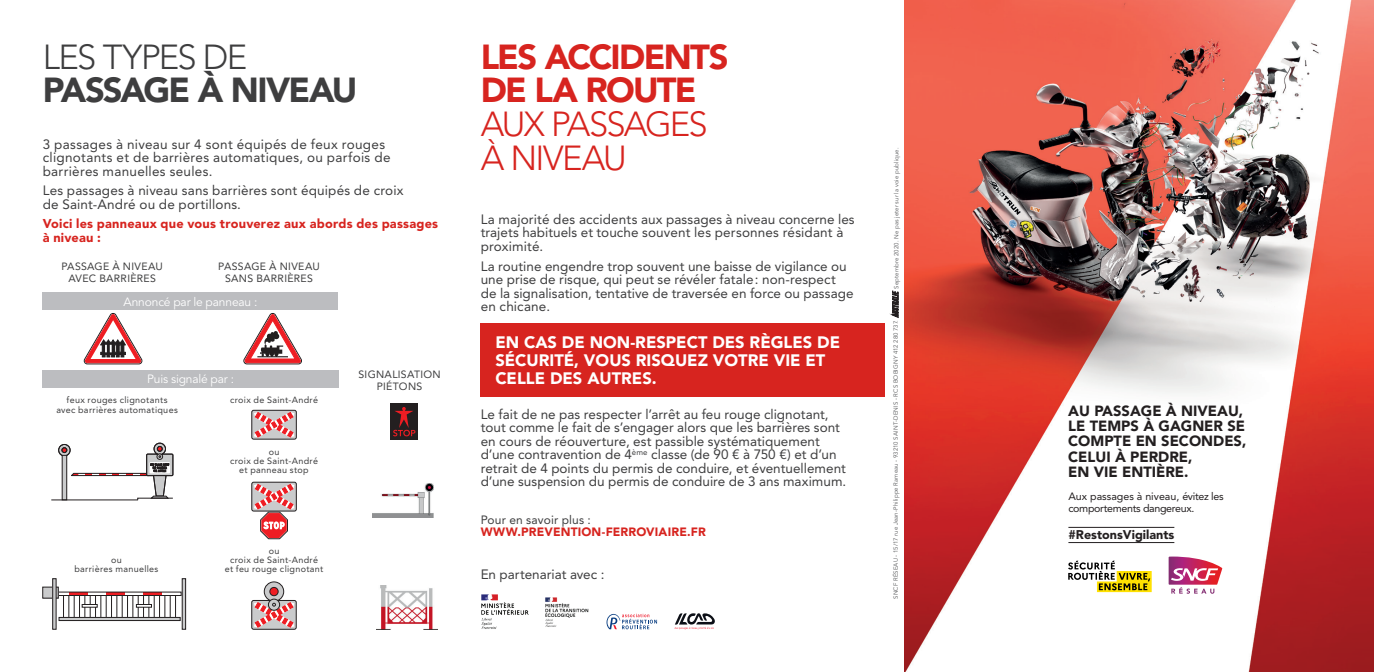
<style>
.page{position:relative;width:1374px;height:672px;background:#fff}
.page>*{position:absolute;margin:0;border:0;box-sizing:border-box;transform-origin:0 0}
.t1{font:900 34.5px/33.8px "Avenir LT Std";letter-spacing:-.05em;color:#d7241f}
.t2{font:300 34.5px/33.8px "Avenir LT Std";letter-spacing:-.05em;color:#d7241f}
.t3{font:900 34.5px "Avenir LT Std";letter-spacing:-.05em;color:#3e3e3f}
.t4{font:300 34.5px "Avenir LT Std";letter-spacing:-.045em;color:#3e3e3f}
.t5{font:900 16.5px/18px "Avenir LT Std";color:#fff}
.t6{font:900 14.7px/15.3px "Avenir LT Std";color:#231f20}
.t7{font:13.5px/13.5px "Avenir LT Std";letter-spacing:.005em;color:#3e3e3f}
.t8{font:900 12.75px/13.5px "Avenir LT Std";letter-spacing:.015em;color:#d7241f}
.t9{font:900 12.6px "Avenir LT Std";color:#231f20}
.t10{font:12px "Avenir LT Std";letter-spacing:-.01em;color:#fff}
.t11{font:900 12px "Avenir LT Std";letter-spacing:.015em;color:#d7241f}
.t12{font:12px "Avenir LT Std";letter-spacing:.015em;color:#3e3e3f}
.t13{font:10.65px/12px "Avenir LT Std";letter-spacing:-.03em;color:#231f20}
.t14{font:10.5px/12.6px "Avenir LT Std";letter-spacing:.03em;color:#3e3e3f;text-align:center}
.t15{font:9px/9px "Avenir LT Std";letter-spacing:.035em;color:#3e3e3f;text-align:center}
.t16{font:6px "Avenir LT Std";letter-spacing:.02em;color:#57585a}
</style>
<div class="page">
<img style="left:904px;top:0;width:469px;height:672px">
<div style="left:252px;top:410px;width:44px;height:29px;background:#cacbcc;border-radius:2px"></div>
<div style="left:251px;top:410px;width:45px;height:29px;border:1px solid #231f20;border-radius:2px"></div>
<svg style="left:254px;top:412px;width:40px;height:25px"></svg>
<div style="left:252px;top:482px;width:44px;height:29px;background:#cacbcc;border-radius:2px"></div>
<div style="left:251px;top:482px;width:45px;height:29px;border:1px solid #231f20;border-radius:2px"></div>
<svg style="left:254px;top:484px;width:40px;height:55px"></svg>
<svg style="left:251px;top:581px;width:45px;height:48px"></svg>
<div style="left:43px;top:587px;width:15px;height:11px;background:#cacbcc"></div>
<svg style="left:51px;top:591px;width:130px;height:28px"></svg>
<div style="left:59px;top:617px;width:121px;height:4px;border:1px solid #231f20"></div>
<div style="left:82px;top:604px;width:15px;height:3px;border:1px solid #231f20"></div>
<div style="left:136px;top:604px;width:16px;height:3px;border:1px solid #231f20"></div>
<div style="left:182px;top:578px;width:4px;height:51px;border:1px solid #231f20"></div>
<div style="left:52px;top:578px;width:4px;height:51px;border:1px solid #231f20"></div>
<svg style="left:83px;top:313px;width:60px;height:51px"></svg>
<svg style="left:243px;top:313px;width:59px;height:51px"></svg>
<div style="left:43px;top:292px;width:295px;height:18px;background:#bcbdc0"></div>
<div style="left:43px;top:370px;width:296px;height:17px;background:#bcbdc0"></div>
<svg style="left:58px;top:443px;width:116px;height:58px"></svg>
<div style="left:62px;top:455px;width:5px;height:45px;background:#cacbcc"></div>
<div style="left:62px;top:455px;width:5px;height:45px;border:1px solid #231f20"></div>
<hr style="left:51px;top:499px;width:87px;height:1px;background:#231f20">
<svg style="left:390px;top:403px;width:27px;height:36px"></svg>
<img style="left:373px;top:483px;width:60px;height:34px">
<img style="left:380px;top:585px;width:54px;height:44px">
<div style="left:480px;top:323px;width:405px;height:74px;background:#d7241f"></div>
<hr style="left:1068px;top:527px;width:106px;height:1px;background:#231f20">
<hr style="left:1068px;top:542px;width:106px;height:1px;background:#231f20">
<svg style="left:891px;top:291px;width:7px;height:27px"></svg>
<svg style="left:1168px;top:556px;width:54px;height:38px"></svg>
<svg style="left:1068px;top:561px;width:83px;height:31px"></svg>
<svg style="left:606px;top:613px;width:51px;height:16px"></svg>
<svg style="left:674px;top:613px;width:41px;height:16px"></svg>
<img style="left:481px;top:594px;width:48px;height:35px">
<img style="left:545px;top:597px;width:44px;height:30px">
<h1 class="t4" style="left:43px;top:36px;width:206px">LES TYPES DE</h1>
<h1 class="t3" style="left:43px;top:69px;width:316px">PASSAGE À NIVEAU</h1>
<p class="t7" style="left:43px;top:137px;width:349px">3 passages à niveau sur 4 sont équipés de feux rouges clignotants et de barrières automatiques, ou parfois de barrières manuelles seules.</p>
<p class="t7" style="left:43px;top:184px;width:362px">Les passages à niveau sans barrières sont équipés de croix de Saint-André ou de portillons.</p>
<p class="t8" style="left:43px;top:217px;width:397px">Voici les panneaux que vous trouverez aux abords des passages à niveau :</p>
<p class="t14" style="left:61px;top:260px;width:103px">PASSAGE À NIVEAU<br>AVEC BARRIÈRES</p>
<p class="t14" style="left:218px;top:260px;width:103px">PASSAGE À NIVEAU<br>SANS BARRIÈRES</p>
<p class="t10" style="left:123px;top:294px;width:135px">Annoncé par le panneau :</p>
<p class="t10" style="left:147px;top:372px;width:88px">Puis signalé par :</p>
<p class="t15" style="left:56px;top:395px;width:123px;line-height:9.8px">feux rouges clignotants avec barrières automatiques</p>
<p class="t15" style="left:230px;top:395px;width:90px">croix de Saint-André</p>
<p class="t15" style="left:230px;top:448px;width:90px">ou<br>croix de Saint-André et panneau stop</p>
<p class="t15" style="left:74px;top:556px;width:85px">ou<br>barrières manuelles</p>
<p class="t15" style="left:225px;top:547px;width:100px">ou<br>croix de Saint-André et feu rouge clignotant</p>
<p class="t14" style="left:358px;top:368px;width:84px;line-height:12px">SIGNALISATION<br>PIÉTONS</p>
<h1 class="t1" style="left:480px;top:40px;width:249px">LES ACCIDENTS<br>DE LA ROUTE</h1>
<h1 class="t2" style="left:480px;top:107px;width:228px">AUX PASSAGES<br>À NIVEAU</h1>
<p class="t7" style="left:480px;top:213px;width:375px">La majorité des accidents aux passages à niveau concerne les trajets habituels et touche souvent les personnes résidant à proximité.</p>
<p class="t7" style="left:480px;top:259px;width:374px">La routine engendre trop souvent une baisse de vigilance ou une prise de risque, qui peut se révéler fatale: non-respect de la signalisation, tentative de traversée en force ou passage en chicane.</p>
<p class="t5" style="left:495px;top:333px;width:346px">EN CAS DE NON-RESPECT DES RÈGLES DE<br>SÉCURITÉ, VOUS RISQUEZ VOTRE VIE ET<br>CELLE DES AUTRES.</p>
<p class="t7" style="left:480px;top:407px;width:367px">Le fait de ne pas respecter l’arrêt au feu rouge clignotant, tout comme le fait de s’engager alors que les barrières sont en cours de réouverture, est passible systématiquement d’une contravention de 4<sup>ème</sup> classe (de 90 € à 750 €) et d’un retrait de 4 points du permis de conduire, et éventuellement d’une suspension du permis de conduire de 3 ans maximum.</p>
<p class="t12" style="left:480px;top:512px;width:112px">Pour en savoir plus :</p>
<p class="t11" style="left:480px;top:525px;width:227px">WWW.PREVENTION-FERROVIAIRE.FR</p>
<p class="t7" style="left:480px;top:568px;width:125px">En partenariat avec :</p>
<p class="t16" style="left:893px;top:289px;width:143px;rotate:-90deg">Septembre 2020. Ne pas jeter sur la voie publique.</p>
<p class="t16" style="left:892px;top:599px;width:280px;rotate:-90deg">SNCF RÉSEAU - 15/17 rue Jean-Philippe Rameau - 93210 SAINT-DENIS - RCS BOBIGNY 412 280 737.</p>
<p class="t6" style="left:1068px;top:403px;width:180px">AU PASSAGE À NIVEAU,<br>LE TEMPS À GAGNER SE<br>COMPTE EN SECONDES,<br>CELUI À PERDRE,<br>EN VIE ENTIÈRE.</p>
<p class="t13" style="left:1068px;top:491px;width:157px">Aux passages à niveau, évitez les comportements dangereux.</p>
<p class="t9" style="left:1068px;top:526px;width:107px">#RestonsVigilants</p>
</div>
